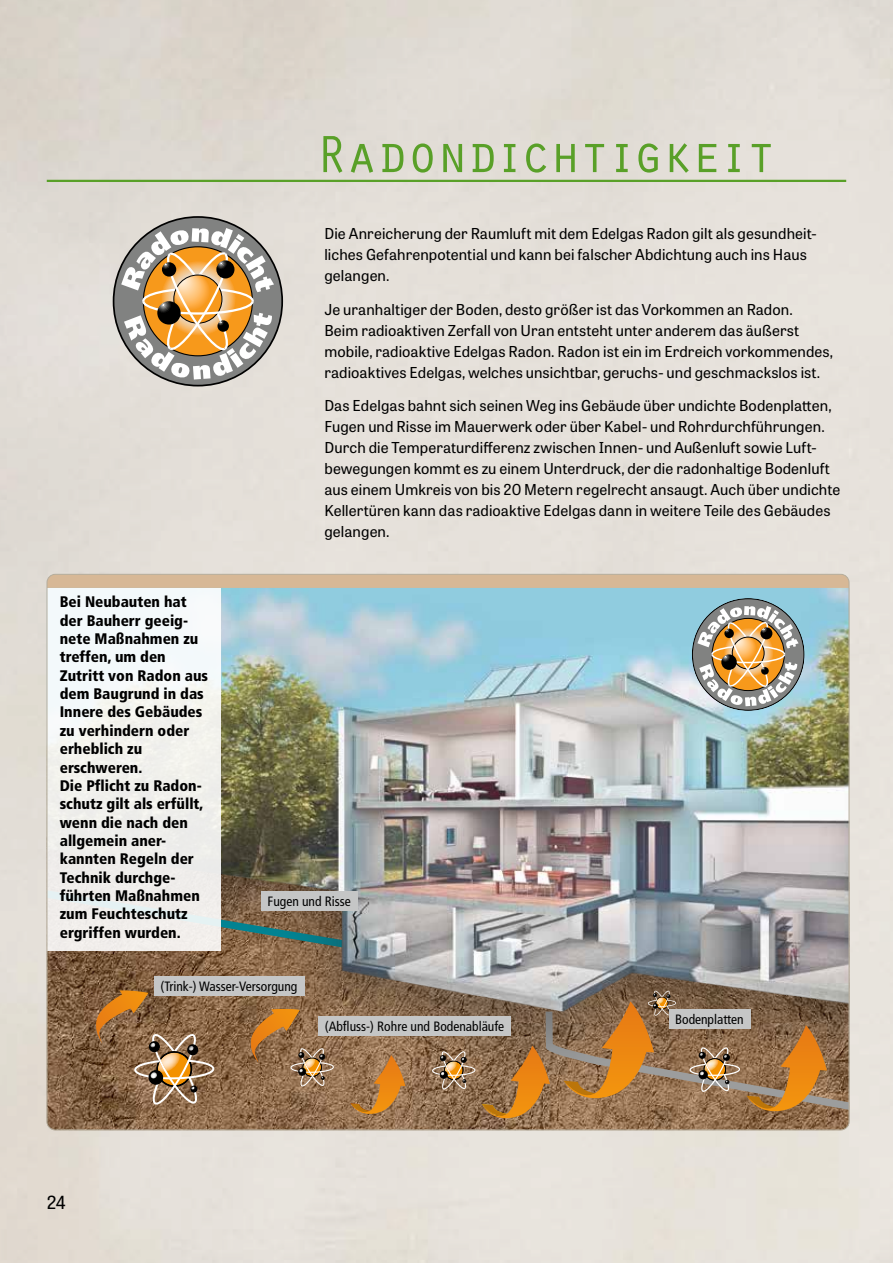
<style>
.page{position:relative;width:893px;height:1263px;background:#fff}
.page>*{position:absolute;margin:0;border:0;box-sizing:border-box;transform-origin:0 0}
.t1{font:54px "Orator Std";letter-spacing:-.06em;color:#59a028}
.t2{font:18px "Tablet Gothic";color:#000}
.t3{font:900 condensed 15.3px/18.3px "Frutiger LT Pro";color:#000}
.t4{font:15px/21px "Tablet Gothic";letter-spacing:.005em;color:#000}
.t5{font:condensed 13.5px "Frutiger LT Pro";color:#000}
</style>
<div class="page">
<img style="left:0;top:0;width:893px;height:1263px">
<hr style="left:47px;top:180px;width:799px;height:2px;background:#59a028">
<svg style="left:114px;top:217px;width:168px;height:169px;background:#6e6f6e"></svg>
<svg style="left:121px;top:228px;width:153px;height:151px"></svg>
<div style="left:47px;top:574px;width:802px;height:556px;background:#d7b896;border-radius:8px"></div>
<img style="left:47px;top:588px;width:800px;height:542px">
<svg style="left:350px;top:1055px;width:55px;height:78px;background:#af7e4a"></svg>
<svg style="left:95px;top:990px;width:119px;height:114px;background:#946f49"></svg>
<svg style="left:251px;top:1009px;width:83px;height:77px;background:#a07549"></svg>
<svg style="left:432px;top:1050px;width:43px;height:39px;background:#9c7e5d"></svg>
<svg style="left:482px;top:990px;width:367px;height:151px;background:#9f7c57"></svg>
<div style="left:261px;top:891px;width:96px;height:20px;background:#c5c6c6"></div>
<div style="left:154px;top:976px;width:150px;height:20px;background:#c5c6c6"></div>
<div style="left:318px;top:1016px;width:193px;height:20px;background:#c5c6c6"></div>
<div style="left:669px;top:1009px;width:81px;height:20px;background:#c5c6c6"></div>
<svg style="left:692px;top:599px;width:112px;height:111px"></svg>
<svg style="left:697px;top:606px;width:102px;height:100px;background:#baa687"></svg>
<div style="left:47px;top:588px;width:173px;height:363px;background:linear-gradient(to right,#f1f3f2,#f1f2ef)"></div>
<h1 class="t1" style="left:315px;top:116px;width:464px">Radondichtigkeit</h1>
<p class="t3" style="left:60px;top:593px;width:150px">Bei Neubauten hat der Bauherr geeig&shy;nete Maßnahmen zu treffen, um den<br>Zutritt von Radon aus dem Baugrund in das<br>Innere des Gebäudes zu verhindern oder erheblich zu erschweren.<br>Die Pflicht zu Radon&shy;schutz gilt als erfüllt, wenn die nach den allgemein aner&shy;kannten Regeln der<br>Technik durchge&shy;führten Maßnahmen zum Feuchteschutz ergriffen wurden.</p>
<p class="t4" style="left:324px;top:222px;width:494px">Die Anreicherung der Raumluft mit dem Edelgas Radon gilt als gesundheit&shy;liches Gefahrenpotential und kann bei falscher Abdichtung auch ins Haus gelangen.</p>
<p class="t4" style="left:324px;top:298px;width:510px">Je uranhaltiger der Boden, desto größer ist das Vorkommen an Radon.<br>Beim radioaktiven Zerfall von Uran entsteht unter anderem das äußerst mobile, radioaktive Edelgas Radon. Radon ist ein im Erdreich vorkommendes, radioaktives Edelgas, welches unsichtbar, geruchs- und geschmackslos ist.</p>
<p class="t4" style="left:324px;top:395px;width:517px">Das Edelgas bahnt sich seinen Weg ins Gebäude über undichte Bodenplatten, Fugen und Risse im Mauerwerk oder über Kabel- und Rohrdurchführungen.<br>Durch die Temperaturdifferenz zwischen Innen- und Außenluft sowie Luft&shy;bewegungen kommt es zu einem Unterdruck, der die radonhaltige Bodenluft aus einem Umkreis von bis 20 Metern regelrecht ansaugt. Auch über undichte Kellertüren kann das radioaktive Edelgas dann in weitere Teile des Gebäudes gelangen.</p>
<p class="t5" style="left:268px;top:893px;width:85px">Fugen und Risse</p>
<p class="t2" style="left:47px;top:1189px;width:20px">24</p>
<p class="t5" style="left:161px;top:978px;width:138px">(Trink-) Wasser-Versorgung</p>
<p class="t5" style="left:325px;top:1018px;width:181px">(Abfluss-) Rohre und Bodenabläufe</p>
<p class="t5" style="left:675px;top:1011px;width:70px">Bodenplatten</p>
</div>
